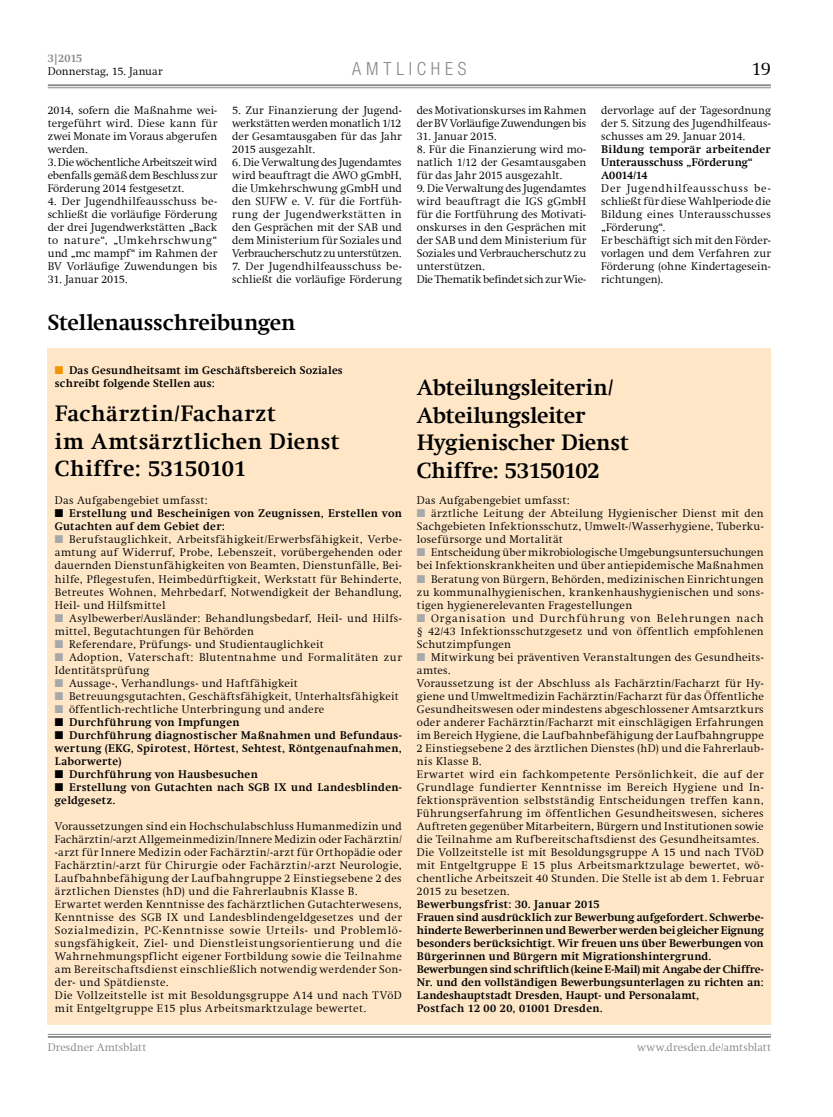
<style>
.page{position:relative;width:833px;height:1117px;background:#fff}
.page>*{position:absolute;margin:0;border:0;box-sizing:border-box;transform-origin:0 0}
.t1{font:700 22.5px/27.5px "Swift Com";color:#000}
.t2{font:700 22.5px/27.5px "Swift Com";letter-spacing:.025em;color:#000}
.t3{font:300 18.75px "Swift Com";color:#000}
.t4{font:300 condensed 18.12px "Helvetica Neue";color:#87888a}
.t5{font:300 11.25px/13px "Swift Com";letter-spacing:.025em;color:#000;text-align:justify}
.t6{font:700 11.25px/13px "Swift Com";letter-spacing:.015em;color:#000}
.t7{font:300 11.25px/13px "Swift Com";color:#000}
.t8{font:300 11.25px/13px "Swift Com";letter-spacing:.045em;color:#000}
.t9{font:300 11.25px/13px "Swift Com";letter-spacing:-.015em;color:#000}
.t10{font:300 11.25px "Swift Com";letter-spacing:.005em;color:#87888a}
.t11{font:300 11.25px "Swift Com";letter-spacing:-.02em;color:#000}
.t12{font:700 11.25px "Swift Com";letter-spacing:.035em;color:#000}
.t13{font:700 11.25px "Swift Com";color:#87888a}
.s1{color:#f39400}
.s2{color:#a7a8aa}
</style>
<div class="page">
<hr style="left:48px;top:87px;width:723px;height:1px;background:#87888a">
<hr style="left:48px;top:84px;width:723px;height:2px;background:#87888a">
<hr style="left:48px;top:1033px;width:723px;height:1px;background:#87888a">
<hr style="left:48px;top:1035px;width:723px;height:2px;background:#87888a">
<div style="left:48px;top:348px;width:723px;height:676px;background:#fee6c7"></div>
<p class="t13" style="left:48px;top:52px;width:36px">3|2015</p>
<p class="t7" style="left:48px;top:65px;width:116px">Donnerstag, 15. Januar</p>
<p class="t5" style="left:48px;top:104px;width:171px">2014, sofern die Maßnahme wei&shy;tergeführt wird. Diese kann für zwei Monate im Voraus abgerufen werden.</p>
<p class="t5" style="left:48px;top:156px;width:171px">3. Die wöchentliche Arbeitszeit wird ebenfalls gemäß dem Beschluss zur Förderung 2014 festgesetzt.</p>
<p class="t5" style="left:48px;top:195px;width:171px">4. Der Jugendhilfeausschuss be&shy;schließt die vorläufige Förderung der drei Jugendwerkstätten „Back to nature“, „Umkehrschwung“ und „mc mampf“ im Rahmen der BV Vorläufige Zuwendungen bis</p>
<p class="t11" style="left:48px;top:273px;width:81px">31. Januar 2015.</p>
<h3 class="t4" style="left:352px;top:58px;width:28px">A MTL</h3>
<h3 class="t4" style="left:409px;top:58px;width:22px">I CHES</h3>
<h2 class="t3" style="left:751px;top:58px;width:21px">19</h2>
<p class="t5" style="left:232px;top:104px;width:171px">5. Zur Finanzierung der Jugend&shy;werkstätten werden monatlich 1/12 der Gesamtausgaben für das Jahr 2015 ausgezahlt.</p>
<p class="t5" style="left:232px;top:156px;width:171px">6. Die Verwaltung des Jugendamtes wird beauftragt die AWO gGmbH, die Umkehrschwung gGmbH und den SUFW e. V. für die Fortfüh&shy;rung der Jugendwerkstätten in den Gesprächen mit der SAB und dem Ministerium für Soziales und Verbraucherschutz zu unterstützen.</p>
<p class="t5" style="left:232px;top:260px;width:171px">7. Der Jugendhilfeausschuss be&shy;schließt die vorläufige Förderung</p>
<p class="t9" style="left:417px;top:104px;width:171px">des Motivationskurses im Rahmen der BV Vorläufige Zuwendungen bis</p>
<p class="t11" style="left:417px;top:130px;width:81px">31. Januar 2015.</p>
<p class="t5" style="left:417px;top:143px;width:171px">8. Für die Finanzierung wird mo&shy;natlich 1/12 der Gesamtausgaben für das Jahr 2015 ausgezahlt.</p>
<p class="t7" style="left:417px;top:182px;width:171px">9. Die Verwaltung des Jugendamtes wird beauftragt die IGS gGmbH für die Fortführung des Motivati&shy;onskurses in den Gesprächen mit der SAB und dem Ministerium für<br>Soziales und Verbraucherschutz zu unterstützen.<br>Die Thematik befindet sich zur Wie-</p>
<p class="t5" style="left:601px;top:104px;width:171px">dervorlage auf der Tagesordnung der 5. Sitzung des Jugendhilfeaus&shy;schusses am 29. Januar 2014.</p>
<p class="t6" style="left:601px;top:143px;width:171px">Bildung temporär arbeitender<br>Unterausschuss „Förderung“<br>A0014/14</p>
<p class="t5" style="left:601px;top:182px;width:171px;text-align:left">Der Jugendhilfeausschuss be&shy;schließt für diese Wahlperiode die<br>Bildung eines Unterausschusses „Förderung“.<br>Er beschäftigt sich mit den Förder&shy;vorlagen und dem Verfahren zur<br>Förderung (ohne Kindertagesein&shy;richtungen).</p>
<h1 class="t1" style="left:48px;top:308px;width:249px">Stellenausschreibungen</h1>
<p class="t6" style="left:55px;top:364px;width:289px"><span class="s1">■</span> Das Gesundheitsamt im Geschäftsbereich Soziales schreibt folgende Stellen aus:</p>
<h1 class="t2" style="left:55px;top:399px;width:286px">Fachärztin/Facharzt<br>im Amtsärztlichen Dienst<br>Chiffre: 53150101</h1>
<p class="t5" style="left:55px;top:494px;width:154px">Das Aufgabengebiet umfasst:</p>
<p class="t6" style="left:55px;top:507px;width:348px">■ Erstellung und Bescheinigen von Zeugnissen, Erstellen von<br>Gutachten auf dem Gebiet der:</p>
<p class="t5" style="left:55px;top:533px;width:348px"><span class="s2">■</span> Berufstauglichkeit, Arbeitsfähigkeit/Erwerbsfähigkeit, Verbe&shy;amtung auf Widerruf, Probe, Lebenszeit, vorübergehenden oder dauernden Dienstunfähigkeiten von Beamten, Dienstunfälle, Bei&shy;hilfe, Pflegestufen, Heimbedürftigkeit, Werkstatt für Behinderte, Betreutes Wohnen, Mehrbedarf, Notwendigkeit der Behandlung, Heil- und Hilfsmittel</p>
<p class="t5" style="left:55px;top:611px;width:348px"><span class="s2">■</span> Asylbewerber/Ausländer: Behandlungsbedarf, Heil- und Hilfs&shy;mittel, Begutachtungen für Behörden</p>
<p class="t5" style="left:55px;top:637px;width:270px"><span class="s2">■</span> Referendare, Prüfungs- und Studientauglichkeit</p>
<p class="t8" style="left:55px;top:650px;width:348px"><span class="s2">■</span> Adoption, Vaterschaft: Blutentnahme und Formalitäten zur<br>Identitätsprüfung</p>
<p class="t5" style="left:55px;top:676px;width:244px"><span class="s2">■</span> Aussage-, Verhandlungs- und Haftfähigkeit</p>
<p class="t5" style="left:55px;top:689px;width:345px"><span class="s2">■</span> Betreuungsgutachten, Geschäftsfähigkeit, Unterhaltsfähigkeit</p>
<p class="t5" style="left:55px;top:702px;width:271px"><span class="s2">■</span> öffentlich-rechtliche Unterbringung und andere</p>
<p class="t12" style="left:55px;top:715px;width:186px">■ Durchführung von Impfungen</p>
<p class="t6" style="left:55px;top:728px;width:348px;text-align:justify">■ Durchführung diagnostischer Maßnahmen und Befundaus&shy;wertung (EKG, Spirotest, Hörtest, Sehtest, Röntgenaufnahmen, Laborwerte)</p>
<p class="t6" style="left:55px;top:767px;width:204px">■ Durchführung von Hausbesuchen</p>
<p class="t6" style="left:55px;top:780px;width:348px">■ Erstellung von Gutachten nach SGB IX und Landesblinden&shy;geldgesetz.</p>
<p class="t5" style="left:55px;top:819px;width:348px;text-align:left">Voraussetzungen sind ein Hochschulabschluss Humanmedizin und Fachärztin/-arzt Allgemeinmedizin/Innere Medizin oder Fachärztin/ -arzt für Innere Medizin oder Fachärztin/-arzt für Orthopädie oder Fachärztin/-arzt für Chirurgie oder Fachärztin/-arzt Neurologie, Laufbahnbefähigung der Laufbahngruppe 2 Einstiegsebene 2 des ärztlichen Dienstes (hD) und die Fahrerlaubnis Klasse B.<br>Erwartet werden Kenntnisse des fachärztlichen Gutachterwesens, Kenntnisse des SGB IX und Landesblindengeldgesetzes und der Sozialmedizin, PC-Kenntnisse sowie Urteils- und Problemlö&shy;sungsfähigkeit, Ziel- und Dienstleistungsorientierung und die Wahrnehmungspflicht eigener Fortbildung sowie die Teilnahme am Bereitschaftsdienst einschließlich notwendig werdender Son&shy;der- und Spätdienste.<br>Die Vollzeitstelle ist mit Besoldungsgruppe A14 und nach TVöD mit Entgeltgruppe E15 plus Arbeitsmarktzulage bewertet.</p>
<h1 class="t1" style="left:417px;top:373px;width:214px">Abteilungsleiterin/<br>Abteilungsleiter<br>Hygienischer Dienst<br>Chiffre: 53150102</h1>
<p class="t5" style="left:417px;top:494px;width:154px">Das Aufgabengebiet umfasst:</p>
<p class="t5" style="left:417px;top:507px;width:348px"><span class="s2">■</span> ärztliche Leitung der Abteilung Hygienischer Dienst mit den Sachgebieten Infektionsschutz, Umwelt-/Wasserhygiene, Tuberku&shy;losefürsorge und Mortalität</p>
<p class="t5" style="left:417px;top:546px;width:348px"><span class="s2">■</span> Entscheidung über mikrobiologische Umgebungsuntersuchungen bei Infektionskrankheiten und über antiepidemische Maßnahmen</p>
<p class="t5" style="left:417px;top:572px;width:348px"><span class="s2">■</span> Beratung von Bürgern, Behörden, medizinischen Einrichtungen zu kommunalhygienischen, krankenhaushygienischen und sons&shy;tigen hygienerelevanten Fragestellungen</p>
<p class="t5" style="left:417px;top:611px;width:348px"><span class="s2">■</span> Organisation und Durchführung von Belehrungen nach § 42/43 Infektionsschutzgesetz und von öffentlich empfohlenen Schutzimpfungen</p>
<p class="t5" style="left:417px;top:650px;width:348px;text-align:left"><span class="s2">■</span> Mitwirkung bei präventiven Veranstaltungen des Gesundheits&shy;amtes.<br>Voraussetzung ist der Abschluss als Fachärztin/Facharzt für Hy&shy;giene und Umweltmedizin Fachärztin/Facharzt für das Öffentliche Gesundheitswesen oder mindestens abgeschlossener Amtsarztkurs oder anderer Fachärztin/Facharzt mit einschlägigen Erfahrungen im Bereich Hygiene, die Laufbahnbefähigung der Laufbahngruppe 2 Einstiegsebene 2 des ärztlichen Dienstes (hD) und die Fahrerlaub&shy;nis Klasse B.<br>Erwartet wird ein fachkompetente Persönlichkeit, die auf der Grundlage fundierter Kenntnisse im Bereich Hygiene und In&shy;fektionsprävention selbstständig Entscheidungen treffen kann, Führungserfahrung im öffentlichen Gesundheitswesen, sicheres Auftreten gegenüber Mitarbeitern, Bürgern und Institutionen sowie die Teilnahme am Rufbereitschaftsdienst des Gesundheitsamtes.<br>Die Vollzeitstelle ist mit Besoldungsgruppe A 15 und nach TVöD mit Entgeltgruppe E 15 plus Arbeitsmarktzulage bewertet, wö&shy;chentliche Arbeitszeit 40 Stunden. Die Stelle ist ab dem 1. Februar 2015 zu besetzen.</p>
<p class="t6" style="left:417px;top:897px;width:348px">Bewerbungsfrist: 30. Januar 2015<br>Frauen sind ausdrücklich zur Bewerbung aufgefordert. Schwerbe&shy;hinderte Bewerberinnen und Bewerber werden bei gleicher Eignung besonders berücksichtigt. Wir freuen uns über Bewerbungen von Bürgerinnen und Bürgern mit Migrationshintergrund.<br>Bewerbungen sind schriftlich (keine E-Mail) mit Angabe der Chiffre-Nr. und den vollständigen Bewerbungsunterlagen zu richten an:<br>Landeshauptstadt Dresden, Haupt- und Personalamt,<br>Postfach 12 00 20, 01001 Dresden.</p>
<p class="t10" style="left:48px;top:1040px;width:100px">Dresdner Amtsblatt</p>
<p class="t10" style="left:637px;top:1040px;width:135px">www.dresden.de/amtsblatt</p>
</div>
